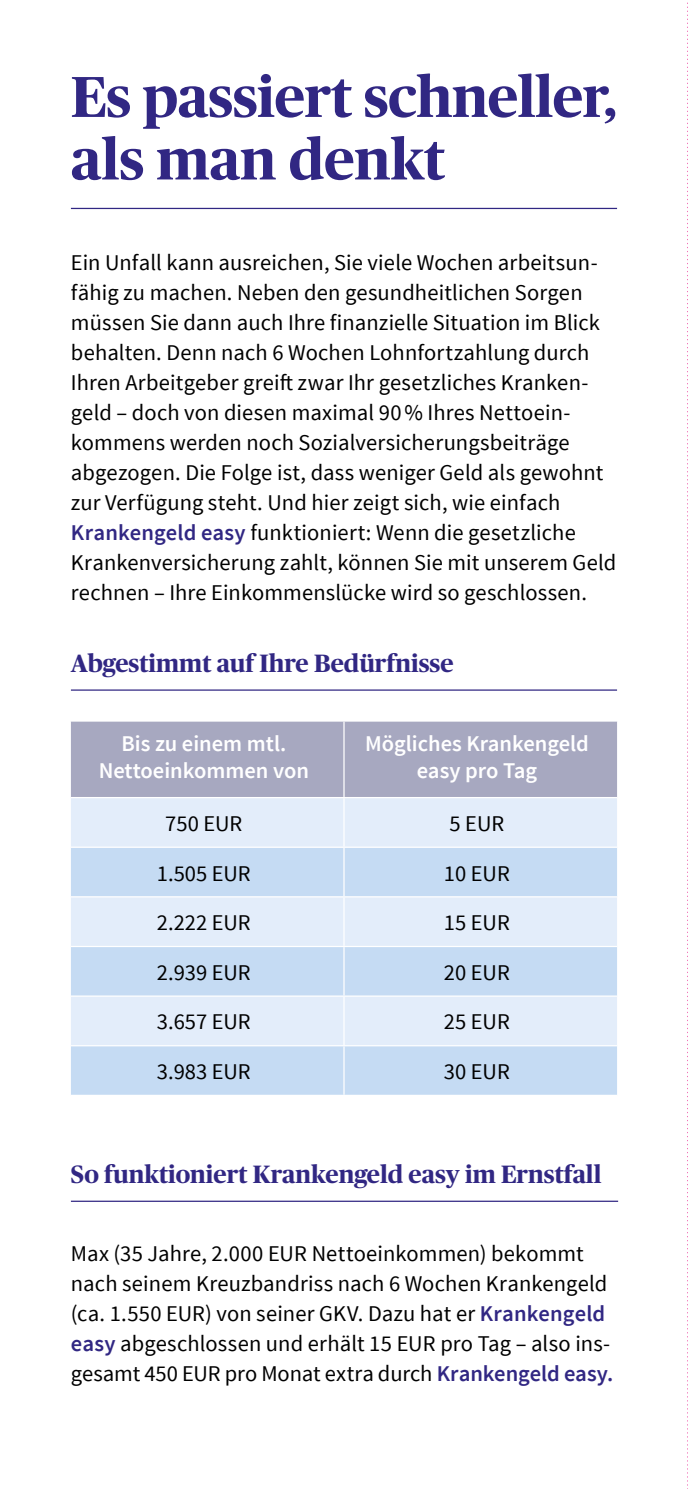
<style>
.page{position:relative;width:688px;height:1489px;background:#fff}
.page>*{position:absolute;margin:0;border:0;box-sizing:border-box;transform-origin:0 0}
.t1{font:700 57.5px/62.5px "Publico";letter-spacing:-.005em;color:#312783}
.t2{font:700 25px "Publico";color:#312783}
.t3{font:22.5px/30px "Source Sans Pro";letter-spacing:.005em;color:#000}
.t4{font:600 22.5px/27px "Source Sans Pro";color:#fff;text-align:center}
.s1{font-weight:600;color:#312783}
</style>
<div class="page">
<hr style="left:71px;top:1200px;width:547px;height:1px;background:#312783">
<hr style="left:71px;top:208px;width:546px;height:1px;background:#312783">
<hr style="left:71px;top:689px;width:546px;height:1px;background:#312783">
<div style="left:71px;top:721px;width:546px;height:76px;background:#a7a8c0"></div>
<div style="left:71px;top:798px;width:546px;height:48px;background:#e3edfa"></div>
<svg style="left:71px;top:848px;width:546px;height:246px;background:#d1e2f5"></svg>
<hr style="left:343px;top:721px;width:1px;height:76px;background:#fff">
<hr style="left:343px;top:798px;width:1px;height:48px;background:#fff">
<hr style="left:343px;top:847px;width:1px;height:49px;background:#fff">
<hr style="left:71px;top:896px;width:273px;height:1px;background:#fff">
<hr style="left:344px;top:896px;width:273px;height:1px;background:#fff">
<hr style="left:343px;top:897px;width:1px;height:48px;background:#fff">
<hr style="left:71px;top:945px;width:273px;height:2px;background:#fff">
<hr style="left:344px;top:945px;width:273px;height:2px;background:#fff">
<hr style="left:343px;top:947px;width:1px;height:48px;background:#fff">
<hr style="left:71px;top:995px;width:273px;height:1px;background:#fff">
<hr style="left:344px;top:995px;width:273px;height:1px;background:#fff">
<hr style="left:343px;top:996px;width:1px;height:49px;background:#fff">
<hr style="left:71px;top:1045px;width:273px;height:1px;background:#fff">
<hr style="left:344px;top:1045px;width:273px;height:1px;background:#fff">
<hr style="left:343px;top:1046px;width:1px;height:48px;background:#fff">
<svg style="left:687px;top:2px;width:1px;height:1487px"></svg>
<h1 class="t1" style="left:71px;top:66px;width:547px">Es passiert schneller, als man denkt</h1>
<p class="t3" style="left:71px;top:248px;width:547px">Ein Unfall kann ausreichen, Sie viele Wochen arbeitsun&shy;fähig zu machen. Neben den gesundheitlichen Sorgen müssen Sie dann auch Ihre finanzielle Situation im Blick behalten. Denn nach 6 Wochen Lohnfortzahlung durch Ihren Arbeitgeber greift zwar Ihr gesetzliches Kranken&shy;geld – doch von diesen maximal 90% Ihres Nettoein&shy;kommens werden noch Sozialversicherungsbeiträge abgezogen. Die Folge ist, dass weniger Geld als gewohnt zur Verfügung steht. Und hier zeigt sich, wie einfach <span class="s1">Krankengeld easy</span> funktioniert: Wenn die gesetzliche Krankenversicherung zahlt, können Sie mit unserem Geld rechnen – Ihre Einkommenslücke wird so geschlossen.</p>
<p class="t2" style="left:71px;top:649px;width:384px">Abgestimmt auf Ihre Bedürfnisse</p>
<p class="t4" style="left:99px;top:730px;width:212px">Bis zu einem mtl.<br>Nettoeinkommen von</p>
<p class="t4" style="left:365px;top:730px;width:225px">Mögliches Krankengeld easy pro Tag</p>
<p class="t3" style="left:165px;top:808px;width:79px">750 EUR</p>
<p class="t3" style="left:449px;top:808px;width:56px">5 EUR</p>
<p class="t3" style="left:157px;top:858px;width:95px">1.505 EUR</p>
<p class="t3" style="left:444px;top:858px;width:68px">10 EUR</p>
<p class="t3" style="left:157px;top:908px;width:95px">2.222 EUR</p>
<p class="t3" style="left:444px;top:908px;width:68px">15 EUR</p>
<p class="t3" style="left:157px;top:957px;width:95px">2.939 EUR</p>
<p class="t3" style="left:444px;top:957px;width:68px">20 EUR</p>
<p class="t3" style="left:157px;top:1007px;width:95px">3.657 EUR</p>
<p class="t3" style="left:444px;top:1007px;width:68px">25 EUR</p>
<p class="t3" style="left:157px;top:1056px;width:95px">3.983 EUR</p>
<p class="t3" style="left:444px;top:1056px;width:68px">30 EUR</p>
<p class="t2" style="left:71px;top:1160px;width:532px">So funktioniert Krankengeld easy im Ernstfall</p>
<p class="t3" style="left:71px;top:1238px;width:544px">Max (35 Jahre, 2.000 EUR Nettoeinkommen) bekommt nach seinem Kreuzbandriss nach 6 Wochen Krankengeld (ca. 1.550 EUR) von seiner GKV. Dazu hat er <span class="s1">Krankengeld easy</span> abgeschlossen und erhält 15 EUR pro Tag – also ins&shy;gesamt 450 EUR pro Monat extra durch <span class="s1">Krankengeld easy.</span></p>
</div>
